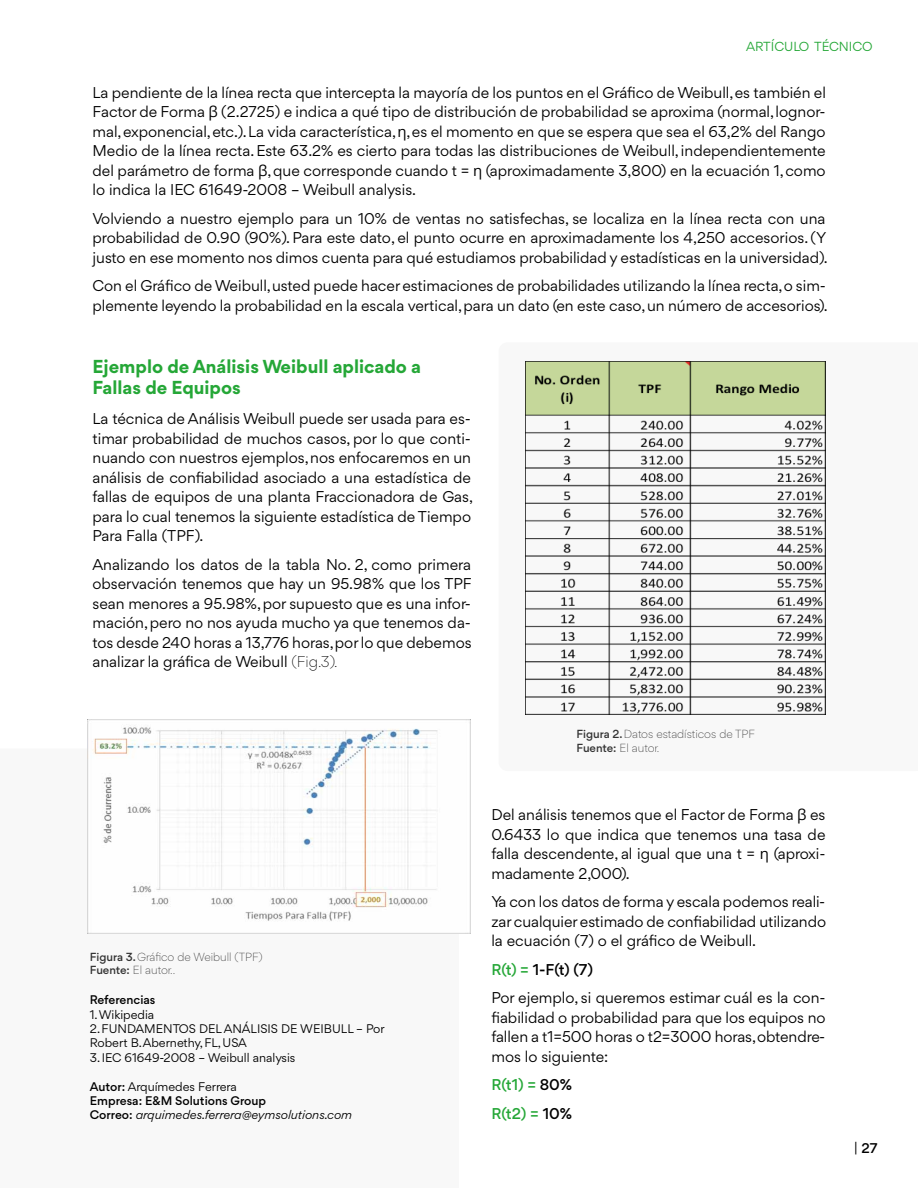
<style>
.page{position:relative;width:918px;height:1188px;background:#fff}
.page>*{position:absolute;margin:0;border:0;box-sizing:border-box;transform-origin:0 0}
.t1{font:700 18px/21px "Gordita";color:#25a737}
.t2{font:15px/19.5px "Gordita";color:#000;text-align:justify}
.t3{font:500 15px/28.5px "Gordita";color:#25a737}
.t4{font:500 13.5px "Gordita";color:#000}
.t5{font:12.6px "Gordita";color:#25a737}
.t6{font:12px/14.4px "Gordita";color:#000}
.t7{font:500 12px/14.4px "Gordita";color:#000}
.t8{font:300 11.25px/13.5px "Gordita";color:#333}
.s1{font-family:"Open Sans"}
.s2{font-weight:300}
.s3{font-weight:500}
.s4{font-weight:400}
.s5{font-weight:400;font-style:italic}
.s6{font-weight:500;color:#25a737}
.s7{color:#000}
</style>
<div class="page">
<img style="left:526px;top:362px;width:300px;height:352px">
<img style="left:87px;top:720px;width:384px;height:213px">
<p class="t5" style="left:746px;top:38px;width:128px">ARTÍCULO TÉCNICO</p>
<p class="t2" style="left:92px;top:82px;width:735px">La pendiente de la línea recta que intercepta la mayoría de los puntos en el Gráfico de Weibull,es también el Factor de Forma <span class="s1">β</span> (2.2725) e indica a qué tipo de distribución de probabilidad se aproxima (normal,lognor&shy;mal,exponencial,etc.).La vida característica,<span class="s1">η</span>,es el momento en que se espera que sea el 63,2% del Rango Medio de la línea recta.Este 63.2% es cierto para todas las distribuciones de Weibull, independientemente del parámetro de forma <span class="s1">β</span>,que corresponde cuando t = <span class="s1">η</span> (aproximadamente 3,800) en la ecuación 1,como lo indica la IEC 61649-2008 – Weibull analysis.</p>
<p class="t2" style="left:93px;top:208px;width:737px;text-align:left">Volviendo a nuestro ejemplo para un 10% de ventas no satisfechas, se localiza en la línea recta con una probabilidad de 0.90 (90%). Para este dato, el punto ocurre en aproximadamente los 4,250 accesorios. (Y justo en ese momento nos dimos cuenta para qué estudiamos probabilidad y estadísticas en la universidad).</p>
<p class="t2" style="left:93px;top:276px;width:737px">Con el Gráfico de Weibull,usted puede hacer estimaciones de probabilidades utilizando la línea recta,o sim&shy;plemente leyendo la probabilidad en la escala vertical,para un dato (en este caso,un número de accesorios).</p>
<p class="t1" style="left:92px;top:356px;width:330px">Ejemplo de Análisis Weibull aplicado a<br>Fallas de Equipos</p>
<p class="t2" style="left:92px;top:409px;width:382px;text-align:left">La técnica de Análisis Weibull puede ser usada para es&shy;timar probabilidad de muchos casos, por lo que conti&shy;nuando con nuestros ejemplos,nos enfocaremos en un análisis de confiabilidad asociado a una estadística de fallas de equipos de una planta Fraccionadora de Gas, para lo cual tenemos la siguiente estadística de Tiempo Para Falla (TPF).</p>
<p class="t2" style="left:92px;top:554px;width:381px">Analizando los datos de la tabla No. 2, como primera observación tenemos que hay un 95.98% que los TPF sean menores a 95.98%,por supuesto que es una infor&shy;mación,pero no nos ayuda mucho ya que tenemos da&shy;tos desde 240 horas a 13,776 horas,porlo que debemos analizar la gráfica de Weibull <span class="s2">(Fig.3).</span></p>
<p class="t8" style="left:90px;top:950px;width:174px"><span class="s3">Figura 3.</span>Gráfico de Weibull (TPF)<br><span class="s3">Fuente:</span> El autor..</p>
<p class="t7" style="left:90px;top:993px;width:67px">Referencias</p>
<p class="t6" style="left:90px;top:1007px;width:66px">1.Wikipedia</p>
<p class="t6" style="left:90px;top:1021px;width:296px">2. FUNDAMENTOS DELANÁLISIS DE WEIBULL – Por<br>Robert B.Abernethy, FL, USA</p>
<p class="t6" style="left:90px;top:1050px;width:207px">3. IEC 61649-2008 – Weibull analysis</p>
<p class="t7" style="left:90px;top:1079px;width:264px">Autor: <span class="s4">Arquímedes Ferrera<br></span>Empresa: E&amp;M Solutions Group<br>Correo: <span class="s5">arquimedes.ferrera@eymsolutions.com</span></p>
<p class="t8" style="left:577px;top:727px;width:180px"><span class="s3">Figura 2.</span>Datos estadísticos de TPF<br><span class="s3">Fuente:</span> El autor.</p>
<p class="t2" style="left:491px;top:805px;width:336px">Del análisis tenemos que el Factor de Forma <span class="s1">β</span> es 0.6433 lo que indica que tenemos una tasa de falla descendente, al igual que una t = <span class="s1">η</span> (aproxi&shy;madamente 2,000).</p>
<p class="t2" style="left:491px;top:892px;width:336px">Ya con los datos de forma y escala podemos reali&shy;zarcualquierestimado de confiabilidad utilizando la ecuación (7) o el gráfico de Weibull.</p>
<p class="t2" style="left:491px;top:955px;width:336px;line-height:28.5px"><span class="s6">R(t) =</span> <span class="s3">1-F(t) (7)<br></span>Por ejemplo, si queremos estimar cuál es la con-</p>
<p class="t2" style="left:491px;top:1008px;width:336px">fiabilidad o probabilidad para que los equipos no fallen a t1=500 horas o t2=3000 horas,obtendre&shy;mos lo siguiente:</p>
<p class="t3" style="left:491px;top:1071px;width:82px">R(t1) = <span class="s7">80%<br></span>R(t2) = <span class="s7">10%</span></p>
<p class="t4" style="left:854px;top:1139px;width:25px"><span class="s4">|</span> 27</p>
</div>
